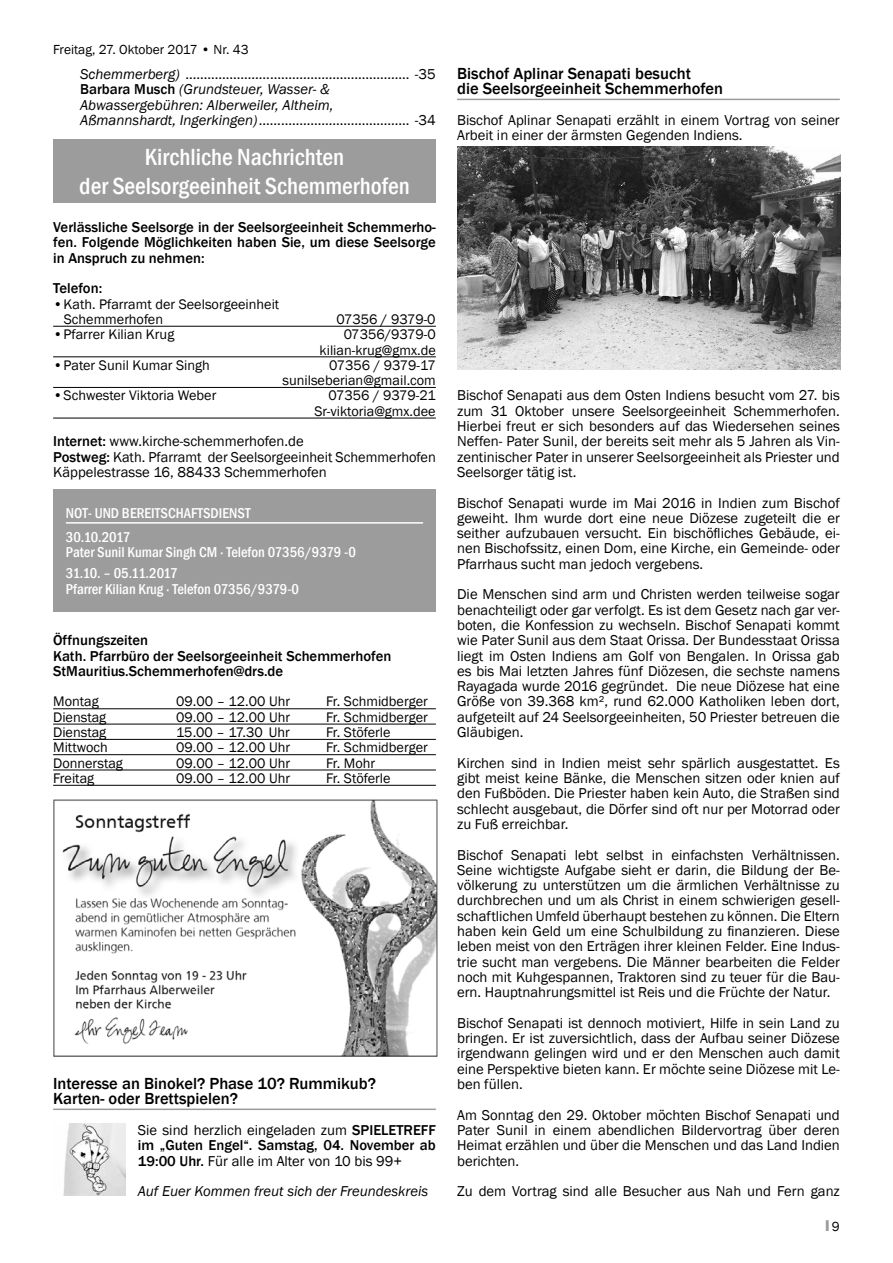
<style>
.page{position:relative;width:893px;height:1263px;background:#fff}
.page>*{position:absolute;margin:0;border:0;box-sizing:border-box;transform-origin:0 0}
.t1{font:500 condensed 24px/28.8px "Franklin Gothic";color:#fff;text-align:center}
.t2{font:500 16.5px/15.3px "Franklin Gothic";color:#000}
.t3{font:14.7px/15.3px "Franklin Gothic";color:#000;text-align:justify}
.t4{font:500 14.7px/15.3px "Franklin Gothic";color:#000;text-align:justify}
.t5{font:500 condensed 14.7px/24px "Franklin Gothic";color:#fff}
.t6{font:italic 14.7px "Franklin Gothic";color:#000}
.t7{font:14.25px/15.3px "Franklin Gothic";color:#000;text-align:right}
.t8{font:13.5px "Franklin Gothic";color:#000}
.t9{font:13.5px "Impact";color:#9c9c9d}
.s1{font-style:italic}
.s2{font-weight:500}
.s3{font-weight:400}
.s4{font-family:"Franklin Gothic";color:#000}
</style>
<div class="page">
<hr style="left:457px;top:99px;width:383px;height:1px;background:#9c9c9d">
<img style="left:457px;top:147px;width:383px;height:223px">
<hr style="left:53px;top:326px;width:383px;height:1px;background:#000">
<hr style="left:53px;top:357px;width:383px;height:1px;background:#000">
<hr style="left:53px;top:387px;width:383px;height:1px;background:#000">
<hr style="left:53px;top:418px;width:383px;height:1px;background:#000">
<hr style="left:53px;top:708px;width:383px;height:1px;background:#000">
<hr style="left:53px;top:724px;width:383px;height:1px;background:#000">
<hr style="left:53px;top:739px;width:383px;height:1px;background:#000">
<hr style="left:53px;top:754px;width:383px;height:1px;background:#000">
<hr style="left:53px;top:770px;width:383px;height:1px;background:#000">
<hr style="left:53px;top:785px;width:383px;height:1px;background:#000">
<hr style="left:53px;top:1108px;width:383px;height:2px;background:#9c9c9d">
<div style="left:53px;top:139px;width:383px;height:64px;background:#9c9c9d"></div>
<div style="left:53px;top:489px;width:383px;height:123px;background:#9c9c9d"></div>
<hr style="left:66px;top:522px;width:357px;height:2px;background:#fff">
<img style="left:53px;top:799px;width:385px;height:258px">
<img style="left:63px;top:1124px;width:62px;height:72px">
<p class="t8" style="left:53px;top:41px;width:197px">Freitag, 27. Oktober 2017 • Nr. 43</p>
<p class="t3" style="left:80px;top:67px;width:357px;text-align:left"><span class="s1">Schemmerberg)</span> ............................................................. -35<br><span class="s2">Barbara Musch</span> <span class="s1">(Grundsteuer, Wasser- &amp; Abwassergebühren: Alberweiler, Altheim,<br>Aßmannshardt, Ingerkingen)</span>......................................... -34</p>
<h1 class="t1" style="left:79px;top:142px;width:332px">Kirchliche Nachrichten<br>der Seelsorgeeinheit Schemmerhofen</h1>
<p class="t4" style="left:53px;top:220px;width:384px">Verlässliche Seelsorge in der Seelsorgeeinheit Schemmerho&shy;fen. Folgende Möglichkeiten haben Sie, um diese Seelsorge in Anspruch zu nehmen:</p>
<p class="t4" style="left:53px;top:281px;width:51px">Telefon:</p>
<p class="t7" style="left:64px;top:296px;width:217px;text-align:left;text-indent:-11px">•Kath. Pfarramt der Seelsorgeeinheit<br>Schemmerhofen</p>
<p class="t7" style="left:336px;top:312px;width:101px">07356 / 9379-0</p>
<p class="t7" style="left:53px;top:327px;width:123px">•Pfarrer Kilian Krug</p>
<p class="t7" style="left:320px;top:327px;width:118px">07356/9379-0 kilian-krug@gmx.de</p>
<p class="t7" style="left:53px;top:358px;width:158px">•Pater Sunil Kumar Singh</p>
<p class="t7" style="left:282px;top:358px;width:155px">07356 / 9379-17 sunilseberian@gmail.com</p>
<p class="t7" style="left:53px;top:388px;width:165px">•Schwester Viktoria Weber</p>
<p class="t7" style="left:314px;top:388px;width:123px">07356 / 9379-21<br>Sr-viktoria@gmx.dee</p>
<p class="t3" style="left:53px;top:434px;width:384px;text-align:left"><span class="s2">Internet:</span> www.kirche-schemmerhofen.de<br><span class="s2">Postweg:</span> Kath. Pfarramt der Seelsorgeeinheit Schemmerhofen<br>Käppelestrasse 16, 88433 Schemmerhofen</p>
<p class="t5" style="left:66px;top:501px;width:186px">NOT- UND BEREITSCHAFTSDIENST<br>30.10.2017</p>
<p class="t5" style="left:66px;top:542px;width:291px;line-height:21px">Pater Sunil Kumar Singh CM · Telefon 07356/9379 -0<br>31.10. – 05.11.2017</p>
<p class="t5" style="left:66px;top:576px;width:235px">Pfarrer Kilian Krug · Telefon 07356/9379-0</p>
<p class="t4" style="left:53px;top:633px;width:340px;text-align:left">Öffnungszeiten<br>Kath. Pfarrbüro der Seelsorgeeinheit Schemmerhofen<br>StMauritius.Schemmerhofen@drs.de</p>
<p class="t7" style="left:53px;top:694px;width:47px">Montag</p>
<p class="t7" style="left:176px;top:694px;width:115px">09.00 – 12.00 Uhr</p>
<p class="t7" style="left:326px;top:694px;width:103px">Fr. Schmidberger</p>
<p class="t7" style="left:53px;top:710px;width:55px">Dienstag</p>
<p class="t7" style="left:176px;top:710px;width:115px">09.00 – 12.00 Uhr</p>
<p class="t7" style="left:326px;top:710px;width:103px">Fr. Schmidberger</p>
<p class="t7" style="left:53px;top:725px;width:55px">Dienstag</p>
<p class="t7" style="left:176px;top:725px;width:115px">15.00 – 17.30 Uhr</p>
<p class="t7" style="left:326px;top:725px;width:66px">Fr. Stöferle</p>
<p class="t7" style="left:53px;top:740px;width:56px">Mittwoch</p>
<p class="t7" style="left:176px;top:740px;width:115px">09.00 – 12.00 Uhr</p>
<p class="t7" style="left:326px;top:740px;width:103px">Fr. Schmidberger</p>
<p class="t7" style="left:53px;top:756px;width:71px">Donnerstag</p>
<p class="t7" style="left:176px;top:756px;width:115px">09.00 – 12.00 Uhr</p>
<p class="t7" style="left:326px;top:756px;width:51px">Fr. Mohr</p>
<p class="t7" style="left:53px;top:771px;width:43px">Freitag</p>
<p class="t7" style="left:176px;top:771px;width:115px">09.00 – 12.00 Uhr</p>
<p class="t7" style="left:326px;top:771px;width:66px">Fr. Stöferle</p>
<p class="t2" style="left:53px;top:1076px;width:324px">Interesse an Binokel? Phase 10? Rummikub?<br>Karten- oder Brettspielen?</p>
<p class="t4" style="left:138px;top:1122px;width:299px"><span class="s3">Sie sind herzlich eingeladen zum</span> SPIELETREFF im „Guten Engel“. Samstag, 04. November ab 19:00 Uhr. <span class="s3">Für alle im Alter von 10 bis 99+</span></p>
<p class="t6" style="left:138px;top:1182px;width:292px">Auf Euer Kommen freut sich der Freundeskreis</p>
<p class="t2" style="left:457px;top:66px;width:267px">Bischof Aplinar Senapati besucht<br>die Seelsorgeeinheit Schemmerhofen</p>
<p class="t3" style="left:457px;top:113px;width:384px">Bischof Aplinar Senapati erzählt in einem Vortrag von seiner<br>Arbeit in einer der ärmsten Gegenden Indiens.</p>
<p class="t3" style="left:457px;top:388px;width:384px">Bischof Senapati aus dem Osten Indiens besucht vom 27. bis zum 31 Oktober unsere Seelsorgeeinheit Schemmerhofen.<br>Hierbei freut er sich besonders auf das Wiedersehen seines Neffen- Pater Sunil, der bereits seit mehr als 5 Jahren als Vin&shy;zentinischer Pater in unserer Seelsorgeeinheit als Priester und Seelsorger tätig ist.</p>
<p class="t3" style="left:457px;top:495px;width:384px">Bischof Senapati wurde im Mai 2016 in Indien zum Bischof geweiht. Ihm wurde dort eine neue Diözese zugeteilt die er seither aufzubauen versucht. Ein bischöfliches Gebäude, ei&shy;nen Bischofssitz, einen Dom, eine Kirche, ein Gemeinde- oder Pfarrhaus sucht man jedoch vergebens.</p>
<p class="t3" style="left:457px;top:587px;width:384px">Die Menschen sind arm und Christen werden teilweise sogar benachteiligt oder gar verfolgt. Es ist dem Gesetz nach gar ver&shy;boten, die Konfession zu wechseln. Bischof Senapati kommt wie Pater Sunil aus dem Staat Orissa. Der Bundesstaat Orissa liegt im Osten Indiens am Golf von Bengalen. In Orissa gab es bis Mai letzten Jahres fünf Diözesen, die sechste namens Rayagada wurde 2016 gegründet. Die neue Diözese hat eine Größe von 39.368 km², rund 62.000 Katholiken leben dort, aufgeteilt auf 24 Seelsorgeeinheiten, 50 Priester betreuen die Gläubigen.</p>
<p class="t3" style="left:457px;top:755px;width:384px">Kirchen sind in Indien meist sehr spärlich ausgestattet. Es gibt meist keine Bänke, die Menschen sitzen oder knien auf den Fußböden. Die Priester haben kein Auto, die Straßen sind schlecht ausgebaut, die Dörfer sind oft nur per Motorrad oder zu Fuß erreichbar.</p>
<p class="t3" style="left:457px;top:847px;width:384px">Bischof Senapati lebt selbst in einfachsten Verhältnissen.<br>Seine wichtigste Aufgabe sieht er darin, die Bildung der Be&shy;völkerung zu unterstützen um die ärmlichen Verhältnisse zu durchbrechen und um als Christ in einem schwierigen gesell&shy;schaftlichen Umfeld überhaupt bestehen zu können. Die Eltern haben kein Geld um eine Schulbildung zu finanzieren. Diese leben meist von den Erträgen ihrer kleinen Felder. Eine Indus&shy;trie sucht man vergebens. Die Männer bearbeiten die Felder noch mit Kuhgespannen, Traktoren sind zu teuer für die Bau&shy;ern. Hauptnahrungsmittel ist Reis und die Früchte der Natur.</p>
<p class="t3" style="left:457px;top:1015px;width:384px">Bischof Senapati ist dennoch motiviert, Hilfe in sein Land zu bringen. Er ist zuversichtlich, dass der Aufbau seiner Diözese irgendwann gelingen wird und er den Menschen auch damit eine Perspektive bieten kann. Er möchte seine Diözese mit Le&shy;ben füllen.</p>
<p class="t3" style="left:457px;top:1107px;width:384px">Am Sonntag den 29. Oktober möchten Bischof Senapati und Pater Sunil in einem abendlichen Bildervortrag über deren Heimat erzählen und über die Menschen und das Land Indien berichten.</p>
<p class="t3" style="left:457px;top:1184px;width:384px">Zu dem Vortrag sind alle Besucher aus Nah und Fern ganz</p>
<p class="t9" style="left:826px;top:1215px;width:16px">I <span class="s4">9</span></p>
</div>
